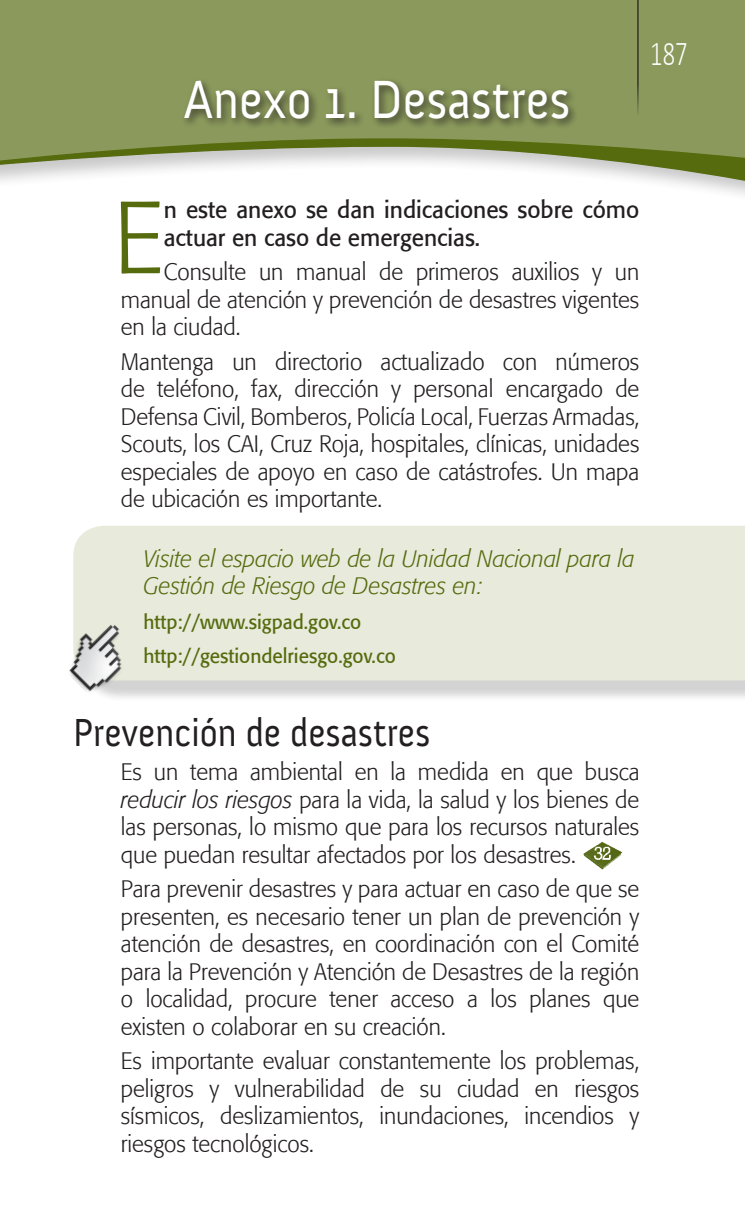
<style>
.page{position:relative;width:745px;height:1205px;background:#fff}
.page>*{position:absolute;margin:0;border:0;box-sizing:border-box;transform-origin:0 0}
.t1{font:300 101.25px "Formata";color:#556b0e;scale:.95 1}
.t2{font:55px "Anivers";color:#fff;scale:.9 1}
.t3{font:40px "Anivers";color:#231f20;scale:.9 1}
.t4{font:300 35px "Calibri";color:#fff;scale:.7 1}
.t5{font:300 23.75px/27.5px "Formata";color:#231f20;text-align:justify;scale:.95 1}
.t6{font:italic 300 23.75px/27.5px "Formata";color:#556b0e;scale:.95 1}
.t7{font:23.75px/27.5px "Formata";color:#231f20;scale:.95 1}
.t8{font:20px/34.5px "Formata";color:#556b0e;scale:.95 1}
.s1{font-style:italic}
</style>
<div class="page">
<div style="left:80px;top:532px;width:664px;height:170px;background:#231f20;opacity:.2"></div>
<div style="left:73px;top:525px;width:671px;height:156px;background:#e8ebdc"></div>
<svg style="left:0;top:0;width:744px;height:195px"></svg>
<div style="left:180px;top:77px;width:398px;height:53px;background:#231f20;opacity:.75"></div>
<img style="left:583px;top:842px;width:40px;height:28px">
<img style="left:69px;top:611px;width:75px;height:89px">
<hr style="left:637px;top:0;width:1px;height:116px;background:#231f20">
<h2 class="t2" style="left:184px;top:70px;width:430px">Anexo 1. Desastres</h2>
<h3 class="t4" style="left:650px;top:32px;width:55px">187</h3>
<h1 class="t1" style="left:113px;top:178px;width:54px">E</h1>
<p class="t7" style="left:164px;top:196px;width:501px">n este anexo se dan indicaciones sobre cómo actuar en caso de emergencias.</p>
<p class="t5" style="left:121px;top:258px;width:547px;text-indent:43px">Consulte un manual de primeros auxilios y un manual de atención y prevención de desastres vigentes en la ciudad.</p>
<p class="t5" style="left:121px;top:348px;width:547px">Mantenga un directorio actualizado con números de teléfono, fax, dirección y personal encargado de Defensa Civil, Bomberos, Policía Local, Fuerzas Armadas, Scouts, los CAI, Cruz Roja, hospitales, clínicas, unidades especiales de apoyo en caso de catástrofes. Un mapa de ubicación es importante.</p>
<p class="t6" style="left:143px;top:545px;width:518px">Visite el espacio web de la Unidad Nacional para la<br>Gestión de Riesgo de Desastres en:</p>
<p class="t8" style="left:143px;top:604px;width:267px">http://www.sigpad.gov.co http://gestiondelriesgo.gov.co</p>
<h3 class="t3" style="left:73px;top:710px;width:398px">Prevención de desastres</h3>
<p class="t5" style="left:121px;top:758px;width:547px">Es un tema ambiental en la medida en que busca <span class="s1">reducir los riesgos</span> para la vida, la salud y los bienes de las personas, lo mismo que para los recursos naturales que puedan resultar afectados por los desastres.</p>
<p class="t5" style="left:121px;top:875px;width:547px">Para prevenir desastres y para actuar en caso de que se presenten, es necesario tener un plan de prevención y atención de desastres, en coordinación con el Comité para la Prevención y Atención de Desastres de la región o localidad, procure tener acceso a los planes que existen o colaborar en su creación.</p>
<p class="t5" style="left:121px;top:1047px;width:547px">Es importante evaluar constantemente los problemas, peligros y vulnerabilidad de su ciudad en riesgos sísmicos, deslizamientos, inundaciones, incendios y riesgos tecnológicos.</p>
</div>
